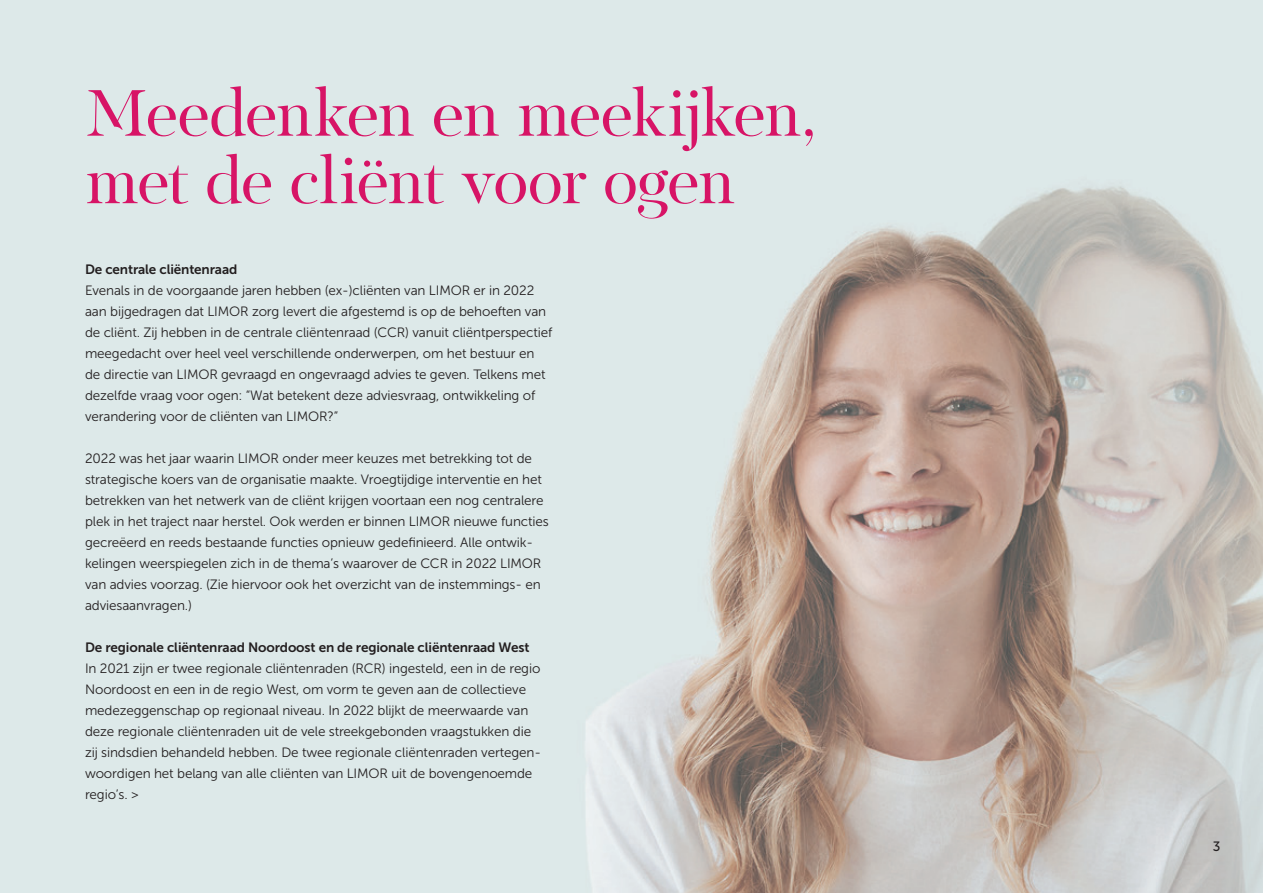
<style>
.page{position:relative;width:1263px;height:893px;background:#fff}
.page>*{position:absolute;margin:0;border:0;box-sizing:border-box;transform-origin:0 0}
.t1{font:67.5px/67.5px "PF Regal Display Pro";letter-spacing:-.025em;color:#d71466}
.t2{font:13.5px/21px "Museo Sans 300";letter-spacing:-.01em;color:#231f20}
.t3{font:13.5px "Museo Sans 700";letter-spacing:-.01em;color:#231f20}
.t4{font:13.5px "Museo Sans 500";color:#231f20}
</style>
<div class="page">
<img style="left:0;top:0;width:1263px;height:893px">
<h1 class="t1" style="left:85px;top:80px;width:733px">Meedenken en meekijken, met de cliënt voor ogen</h1>
<p class="t3" style="left:85px;top:262px;width:154px">De centrale cliëntenraad</p>
<p class="t2" style="left:85px;top:280px;width:469px">Evenals in de voorgaande jaren hebben (ex-)cliënten van LIMOR er in 2022 aan bijgedragen dat LIMOR zorg levert die afgestemd is op de behoeften van de cliënt. Zij hebben in de centrale cliëntenraad (CCR) vanuit cliëntperspectief meegedacht over heel veel verschillende onderwerpen, om het bestuur en de directie van LIMOR gevraagd en ongevraagd advies te geven. Telkens met dezelfde vraag voor ogen: “Wat betekent deze adviesvraag, ontwikkeling of verandering voor de cliënten van LIMOR?”</p>
<p class="t2" style="left:85px;top:448px;width:465px">2022 was het jaar waarin LIMOR onder meer keuzes met betrekking tot de strategische koers van de organisatie maakte. Vroegtijdige interventie en het betrekken van het netwerk van de cliënt krijgen voortaan een nog centralere plek in het traject naar herstel. Ook werden er binnen LIMOR nieuwe functies gecreëerd en reeds bestaande functies opnieuw gedefinieerd. Alle ontwik&shy;kelingen weerspiegelen zich in de thema’s waarover de CCR in 2022 LIMOR van advies voorzag. (Zie hiervoor ook het overzicht van de instemmings- en adviesaanvragen.)</p>
<p class="t3" style="left:85px;top:640px;width:446px">De regionale cliëntenraad Noordoost en de regionale cliëntenraad West</p>
<p class="t2" style="left:85px;top:658px;width:457px">In 2021 zijn er twee regionale cliëntenraden (RCR) ingesteld, een in de regio Noordoost en een in de regio West, om vorm te geven aan de collectieve medezeggenschap op regionaal niveau. In 2022 blijkt de meerwaarde van deze regionale cliëntenraden uit de vele streekgebonden vraagstukken die zij sindsdien behandeld hebben. De twee regionale cliëntenraden vertegen&shy;woordigen het belang van alle cliënten van LIMOR uit de bovengenoemde regio’s. &gt;</p>
<p class="t4" style="left:1213px;top:838px;width:9px">3</p>
</div>
